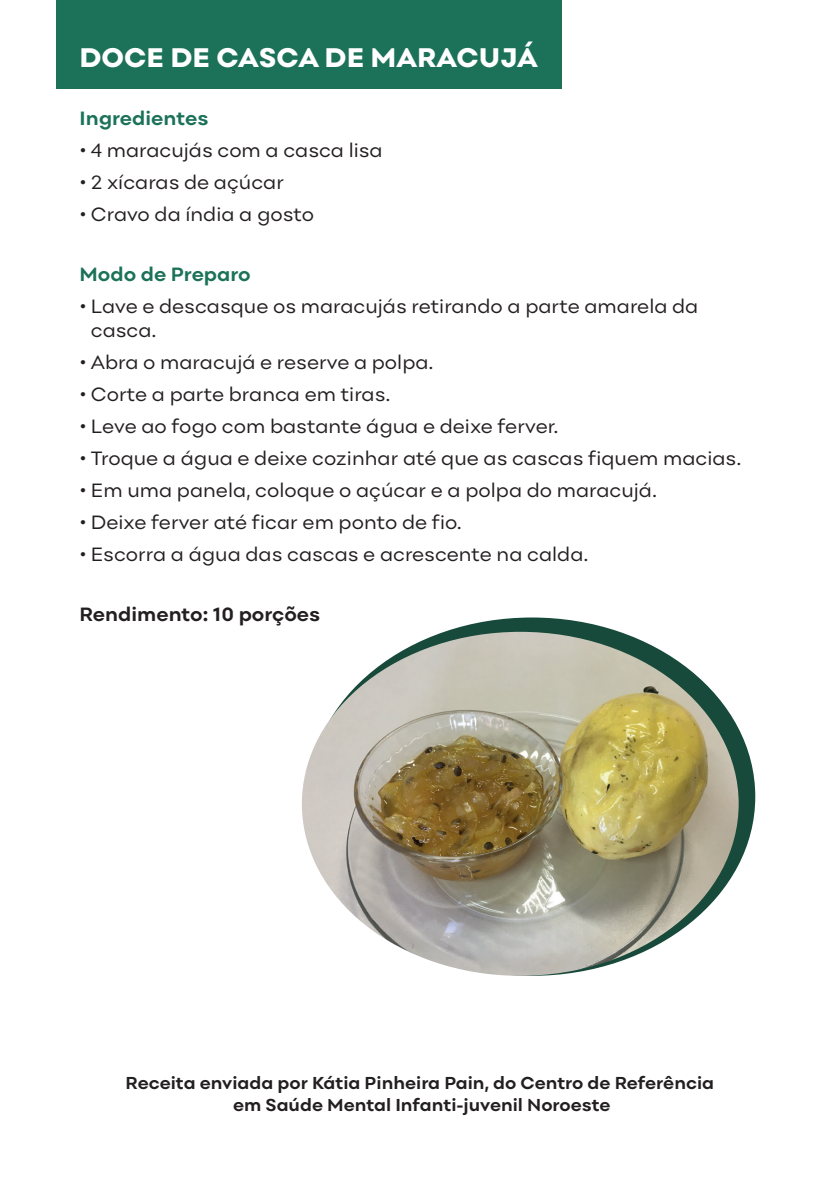
<style>
.page{position:relative;width:840px;height:1191px;background:#fff}
.page>*{position:absolute;margin:0;border:0;box-sizing:border-box;transform-origin:0 0}
.t1{font:800 28px "Point";color:#fff}
.t2{font:20px/24px "Point";color:#231f20}
.t3{font:700 20px "Point";color:#1b7259}
.t4{font:700 20px "Point";color:#231f20}
.t5{font:700 18px/22px "Point";color:#231f20;text-align:center}
</style>
<div class="page">
<div style="left:308px;top:617px;width:446px;height:358px;background:#174a3a;border-radius:50%"></div>
<img style="left:302px;top:632px;width:436px;height:343px">
<div style="left:56px;top:0;width:505px;height:89px;background:#1b7259"></div>
<h1 class="t1" style="left:79px;top:40px;width:459px">DOCE DE CASCA DE MARACUJÁ</h1>
<p class="t3" style="left:79px;top:106px;width:130px">Ingredientes</p>
<p class="t2" style="left:79px;top:138px;width:304px">• 4 maracujás com a casca lisa</p>
<p class="t2" style="left:79px;top:170px;width:206px">• 2 xícaras de açúcar</p>
<p class="t2" style="left:79px;top:202px;width:236px">• Cravo da índia a gosto</p>
<p class="t3" style="left:79px;top:262px;width:173px">Modo de Preparo</p>
<p class="t2" style="left:91px;top:294px;width:608px;text-indent:-11px">• Lave e descasque os maracujás retirando a parte amarela da casca.</p>
<p class="t2" style="left:79px;top:350px;width:355px">• Abra o maracujá e reserve a polpa.</p>
<p class="t2" style="left:79px;top:382px;width:312px">• Corte a parte branca em tiras.</p>
<p class="t2" style="left:79px;top:414px;width:480px">• Leve ao fogo com bastante água e deixe ferver.</p>
<p class="t2" style="left:79px;top:446px;width:663px">• Troque a água e deixe cozinhar até que as cascas fiquem macias.</p>
<p class="t2" style="left:79px;top:478px;width:578px">• Em uma panela, coloque o açúcar e a polpa do maracujá.</p>
<p class="t2" style="left:79px;top:510px;width:384px">• Deixe ferver até ficar em ponto de fio.</p>
<p class="t2" style="left:79px;top:542px;width:510px">• Escorra a água das cascas e acrescente na calda.</p>
<p class="t4" style="left:79px;top:602px;width:242px">Rendimento: 10 porções</p>
<p class="t5" style="left:126px;top:1071px;width:589px">Receita enviada por Kátia Pinheira Pain, do Centro de Referência em Saúde Mental Infanti-juvenil Noroeste</p>
</div>
